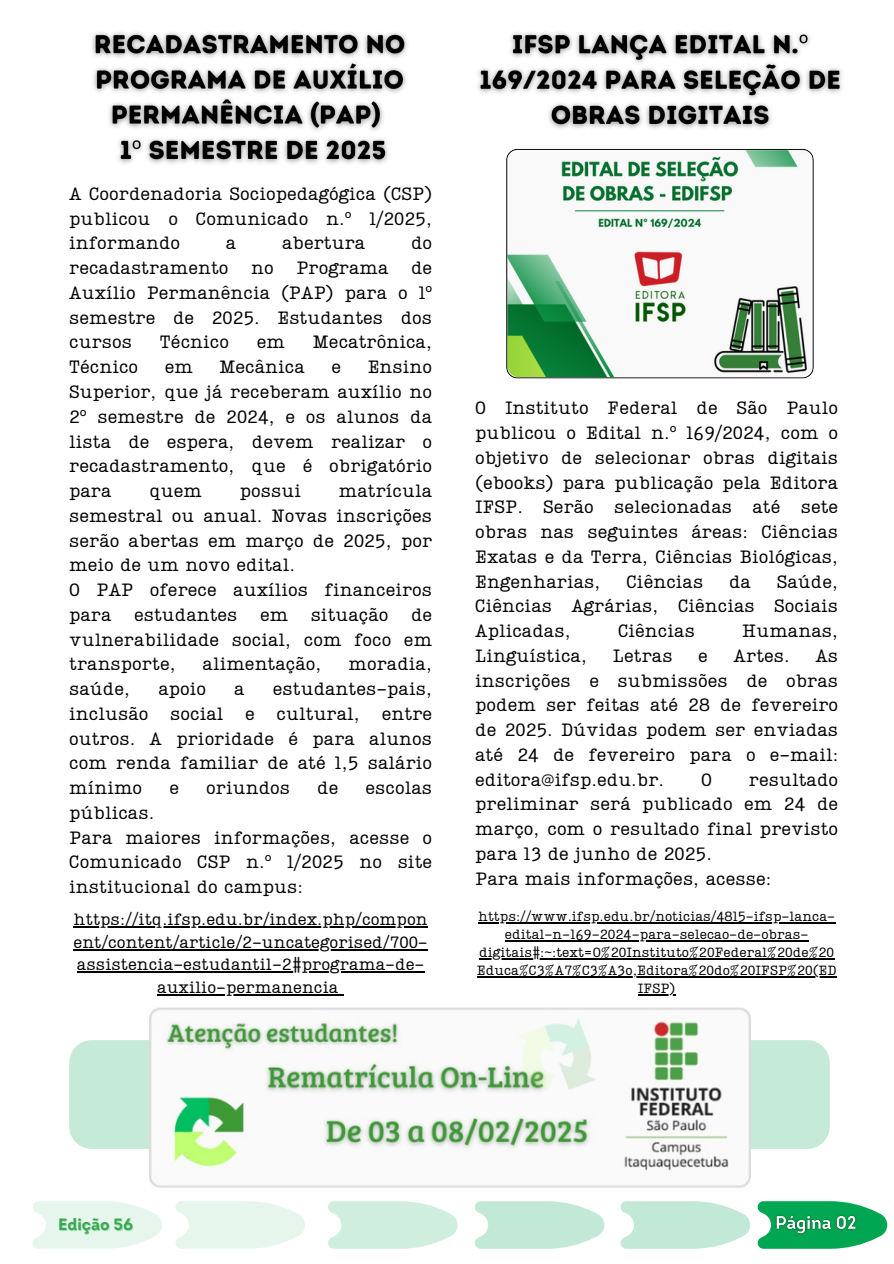
<style>
.page{position:relative;width:894px;height:1264px;background:#fff}
.page>*{position:absolute;margin:0;border:0;box-sizing:border-box;transform-origin:0 0}
.t1{font:18px/24.8px "Lumios TW New";color:#000;text-align:justify}
.t2{font:16.5px "Lumios TW New";color:#000}
.t3{font:700 16.35px "Intro";color:#38a951}
.t4{font:13.5px "Lumios TW New";color:#000}
.s1{font-family:"Noto Sans"}
</style>
<div class="page">
<svg style="left:757px;top:1201px;width:130px;height:47px"></svg>
<img style="left:770px;top:1209px;width:90px;height:29px">
<svg style="left:620px;top:1201px;width:130px;height:47px;background:#cbecdb"></svg>
<svg style="left:475px;top:1201px;width:129px;height:47px;background:#caecdb"></svg>
<svg style="left:328px;top:1201px;width:129px;height:47px;background:#d6f0e2"></svg>
<svg style="left:175px;top:1201px;width:130px;height:47px"></svg>
<svg style="left:33px;top:1201px;width:129px;height:47px;background:#e9f7ef"></svg>
<div style="left:69px;top:1040px;width:760px;height:108px;background:#c5ead7;border-radius:23px"></div>
<img style="left:149px;top:1007px;width:601px;height:181px">
<svg style="left:506px;top:149px;width:307px;height:229px"></svg>
<img style="left:92px;top:32px;width:316px;height:132px">
<hr style="left:74px;top:926px;width:353px;height:1px;background:#000">
<hr style="left:73px;top:949px;width:355px;height:1px;background:#000">
<hr style="left:77px;top:971px;width:347px;height:1px;background:#000">
<hr style="left:157px;top:994px;width:181px;height:1px;background:#000">
<img style="left:478px;top:32px;width:364px;height:97px">
<hr style="left:478px;top:922px;width:357px;height:1px;background:#000">
<hr style="left:504px;top:940px;width:304px;height:1px;background:#000">
<hr style="left:479px;top:958px;width:355px;height:1px;background:#000">
<hr style="left:476px;top:976px;width:360px;height:1px;background:#000">
<hr style="left:637px;top:994px;width:38px;height:1px;background:#000">
<h3 class="t1" style="left:69px;top:180px;width:364px">A Coordenadoria Sociopedagógica (CSP) publicou o Comunicado n.<span class="s1">º</span> 1/2025, informando</h3>
<h3 class="t1" style="left:226px;top:229px;width:12px">a</h3>
<h3 class="t1" style="left:282px;top:229px;width:85px">abertura</h3>
<h3 class="t1" style="left:411px;top:229px;width:23px">do</h3>
<h3 class="t1" style="left:69px;top:254px;width:161px">recadastramento</h3>
<h3 class="t1" style="left:251px;top:254px;width:24px">no</h3>
<h3 class="t1" style="left:296px;top:254px;width:93px">Programa</h3>
<h3 class="t1" style="left:69px;top:254px;width:364px;text-indent:342px">de Auxílio Permanência (PAP) para o 1<span class="s1">º </span>semestre de 2025. Estudantes dos cursos</h3>
<h3 class="t1" style="left:160px;top:328px;width:71px">Técnico</h3>
<h3 class="t1" style="left:257px;top:328px;width:30px">em</h3>
<h3 class="t1" style="left:313px;top:328px;width:121px">Mecatrônica,</h3>
<h3 class="t1" style="left:69px;top:353px;width:71px">Técnico</h3>
<h3 class="t1" style="left:165px;top:353px;width:30px">em</h3>
<h3 class="t1" style="left:219px;top:353px;width:87px">Mecânica</h3>
<h3 class="t1" style="left:331px;top:353px;width:11px">e</h3>
<h3 class="t1" style="left:69px;top:353px;width:364px;text-indent:298px">Ensino Superior, que já receberam auxílio no 2<span class="s1">º</span> semestre de 2024, e os alunos da lista de espera, devem realizar o recadastramento, que é obrigatório para</h3>
<h3 class="t1" style="left:69px;top:477px;width:364px;text-align:left;text-indent:269px">matrícula semestral ou anual. Novas inscrições serão abertas em março de 2025, por meio de um novo edital.<br>O PAP oferece auxílios financeiros para estudantes em situação de vulnerabilidade social, com foco em transporte,</h3>
<h3 class="t1" style="left:149px;top:477px;width:54px">quem</h3>
<h3 class="t1" style="left:240px;top:477px;width:63px">possui</h3>
<h3 class="t1" style="left:202px;top:650px;width:121px">alimentação,</h3>
<h3 class="t1" style="left:348px;top:650px;width:85px">moradia,</h3>
<h3 class="t1" style="left:69px;top:675px;width:63px">saúde,</h3>
<h3 class="t1" style="left:158px;top:675px;width:49px">apoio</h3>
<h3 class="t1" style="left:234px;top:675px;width:12px">a</h3>
<h3 class="t1" style="left:69px;top:675px;width:364px;text-indent:204px">estudantes-pais, inclusão social e cultural, entre outros. A prioridade é para alunos com renda familiar de até 1,5 salário mínimo</h3>
<h3 class="t1" style="left:169px;top:774px;width:11px">e</h3>
<h3 class="t1" style="left:206px;top:774px;width:85px">oriundos</h3>
<h3 class="t1" style="left:317px;top:774px;width:23px">de</h3>
<h3 class="t1" style="left:365px;top:774px;width:68px">escolas</h3>
<h3 class="t1" style="left:69px;top:798px;width:364px;text-align:left">públicas.<br>Para maiores informações, acesse o<br>Comunicado CSP n.<span class="s1">º</span> 1/2025 no site institucional do campus:</h3>
<h3 class="t2" style="left:74px;top:908px;width:355px">https://itq.ifsp.edu.br/index.php/compon</h3>
<p class="t2" style="left:73px;top:930px;width:356px">ent/content/article/2-uncategorised/700-</p>
<p class="t2" style="left:77px;top:953px;width:349px">assistencia-estudantil-2#programa-de-</p>
<h2 class="t2" style="left:157px;top:975px;width:183px">auxilio-permanencia</h2>
<h3 class="t1" style="left:475px;top:394px;width:364px">O Instituto Federal de São Paulo publicou o Edital n.<span class="s1">º</span> 169/2024, com o objetivo de selecionar obras digitais (ebooks) para publicação pela Editora IFSP. Serão selecionadas até sete obras nas seguintes áreas: Ciências Exatas e da Terra, Ciências Biológicas, Engenharias,</h3>
<h3 class="t1" style="left:626px;top:567px;width:78px">Ciências</h3>
<h3 class="t1" style="left:729px;top:567px;width:23px">da</h3>
<h3 class="t1" style="left:475px;top:567px;width:364px;text-indent:301px">Saúde, Ciências Agrárias, Ciências Sociais Aplicadas,</h3>
<h3 class="t1" style="left:618px;top:617px;width:78px">Ciências</h3>
<h3 class="t1" style="left:742px;top:617px;width:97px">Humanas,</h3>
<h3 class="t1" style="left:475px;top:641px;width:113px">Linguística,</h3>
<h3 class="t1" style="left:612px;top:641px;width:61px">Letras</h3>
<h3 class="t1" style="left:698px;top:641px;width:11px">e</h3>
<h3 class="t1" style="left:733px;top:641px;width:58px">Artes.</h3>
<h3 class="t1" style="left:475px;top:641px;width:364px;text-indent:340px">As inscrições e submissões de obras podem ser feitas até 28 de fevereiro de 2025. Dúvidas podem ser enviadas até 24 de fevereiro para o e-mail: editora@ifsp.edu.br.</h3>
<h3 class="t1" style="left:701px;top:765px;width:12px">O</h3>
<h3 class="t1" style="left:475px;top:765px;width:364px;text-align:left;text-indent:274px">resultado preliminar será publicado em 24 de março, com o resultado final previsto para 13 de junho de 2025.<br>Para mais informações, acesse:</h3>
<p class="t4" style="left:478px;top:907px;width:358px">https://www.ifsp.edu.br/noticias/4815-ifsp-lanca-</p>
<p class="t4" style="left:504px;top:925px;width:305px">edital-n-169-2024-para-selecao-de-obras-</p>
<p class="t4" style="left:479px;top:943px;width:356px">digitais#:<span class="s1">~</span>:text=O%20Instituto%20Federal%20de%20</p>
<p class="t4" style="left:476px;top:961px;width:361px">Educa%C3%A7%C3%A3o,Editora%20do%20IFSP%20(ED</p>
<p class="t4" style="left:637px;top:979px;width:39px">IFSP)</p>
<p class="t3" style="left:58px;top:1217px;width:76px">Edição 56</p>
</div>
